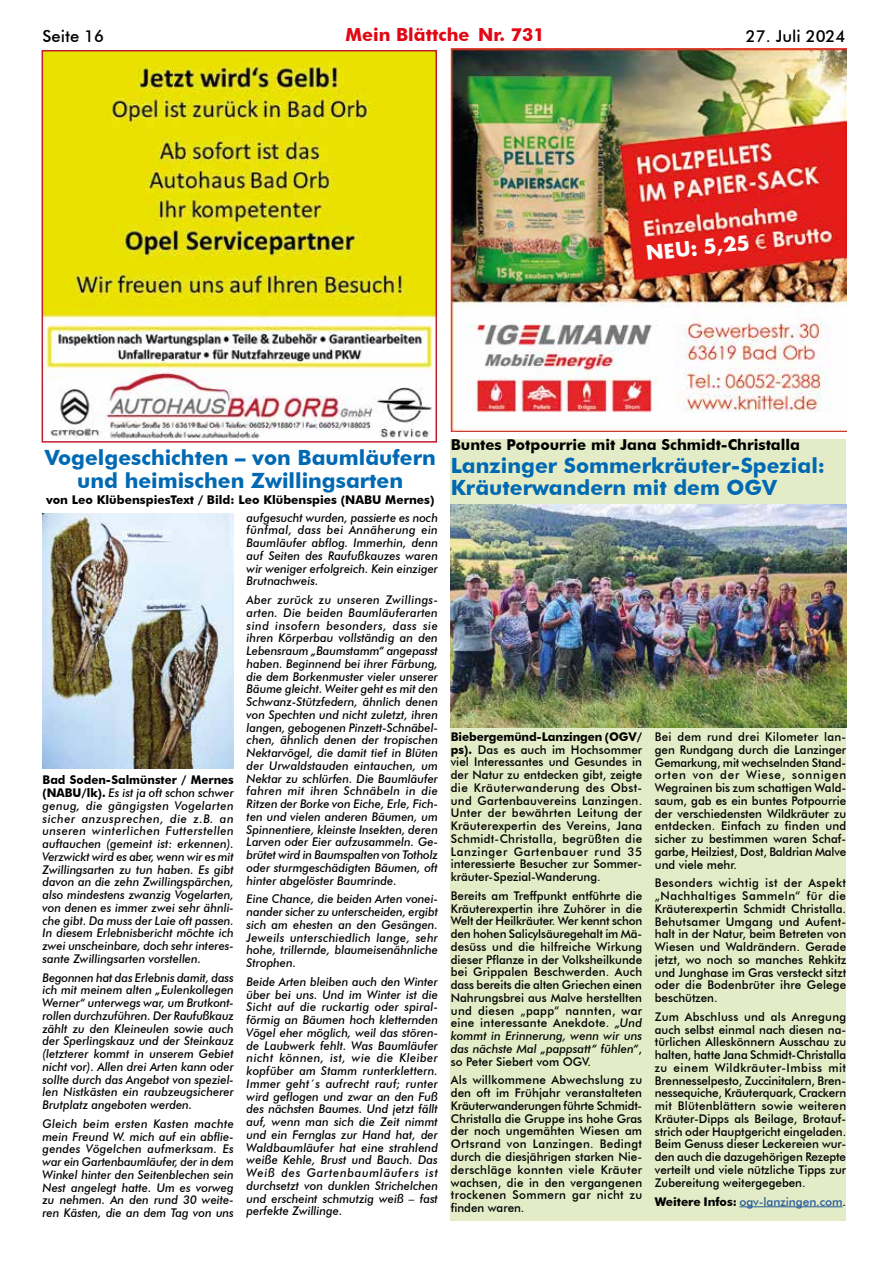
<style>
.page{position:relative;width:893px;height:1263px;background:#fff}
.page>*{position:absolute;margin:0;border:0;box-sizing:border-box;transform-origin:0 0}
.t1{font:700 21px/22.5px "Futura BT";color:#0069b4}
.t2{font:700 19.5px "Futura";color:#fff}
.t3{font:700 18px "Futura BT";color:#e30613}
.t4{font:500 16.5px "Futura BT";color:#000}
.t5{font:700 15px "Futura BT";color:#000}
.t6{font:italic 500 12px/12.8px "Futura BT";color:#000;text-align:justify;scale:.96 1}
.t7{font:500 12px/12.8px "Futura BT";color:#000;text-align:justify}
.t8{font:700 12px "Futura BT";color:#000}
.t9{font:500 12px "Futura BT";letter-spacing:-.005em;color:#275b9b}
.s1{font-weight:700;font-style:normal}
.s2{font-weight:700}
.s3{font-style:italic}
.s4{font-weight:700;color:#000}
.s5{color:#000}
</style>
<div class="page">
<div style="left:451px;top:439px;width:395px;height:781px;background:#e3ecc6"></div>
<hr style="left:739px;top:1206px;width:104px;height:1px;background:#275b9b">
<img style="left:45px;top:53px;width:389px;height:386px">
<div style="left:42px;top:50px;width:395px;height:393px;border:2px solid #c21c30"></div>
<img style="left:451px;top:505px;width:395px;height:222px">
<img style="left:451px;top:48px;width:395px;height:383px">
<svg style="left:698px;top:229px;width:51px;height:35px;background:#e31e1b"></svg>
<img style="left:43px;top:513px;width:191px;height:256px">
<h3 class="t4" style="left:43px;top:26px;width:63px">Seite 16</h3>
<h3 class="t3" style="left:345px;top:24px;width:201px">Mein Blättche Nr. 731</h3>
<h3 class="t4" style="left:746px;top:26px;width:101px">27. Juli 2024</h3>
<h2 class="t2" style="left:645px;top:239px;width:106px;rotate:-6deg">NEU: 5,25</h2>
<h1 class="t1" style="left:45px;top:446px;width:392px;text-align:center">Vogelgeschichten – von Baumläufern und heimischen Zwillingsarten</h1>
<p class="t8" style="left:46px;top:492px;width:390px">von Leo KlübenspiesText / Bild: Leo Klübenspies (NABU Mernes)</p>
<p class="t6" style="left:43px;top:774px;width:201px"><span class="s1">Bad Soden-Salmünster / Mernes (NABU/lk).</span> Es ist ja oft schon schwer genug, die gängigsten Vogelarten sicher anzusprechen, die z.B. an unseren winterlichen Futterstellen auftauchen (gemeint ist: erkennen).<br>Verzwickt wird es aber, wenn wir es mit Zwillingsarten zu tun haben. Es gibt davon an die zehn Zwillingspärchen, also mindestens zwanzig Vogelarten, von denen es immer zwei sehr ähnli&shy;che gibt. Da muss der Laie oft passen.<br>In diesem Erlebnisbericht möchte ich zwei unscheinbare, doch sehr interes&shy;sante Zwillingsarten vorstellen.</p>
<p class="t6" style="left:43px;top:971px;width:201px">Begonnen hat das Erlebnis damit, dass ich mit meinem alten „Eulenkollegen Werner“ unterwegs war, um Brutkont&shy;rollen durchzuführen. Der Raufußkauz zählt zu den Kleineulen sowie auch der Sperlingskauz und der Steinkauz (letzterer kommt in unserem Gebiet nicht vor). Allen drei Arten kann oder sollte durch das Angebot von speziel&shy;len Nistkästen ein raubzeugsicherer Brutplatz angeboten werden.</p>
<p class="t6" style="left:43px;top:1117px;width:201px">Gleich beim ersten Kasten machte mein Freund W. mich auf ein abflie&shy;gendes Vögelchen aufmerksam. Es war ein Gartenbaumläufer, der in dem Winkel hinter den Seitenblechen sein Nest angelegt hatte. Um es vorweg zu nehmen. An den rund 30 weite&shy;ren Kästen, die an dem Tag von uns</p>
<p class="t6" style="left:247px;top:511px;width:201px">aufgesucht wurden, passierte es noch fünfmal, dass bei Annäherung ein Baumläufer abflog. Immerhin, denn auf Seiten des Raufußkauzes waren wir weniger erfolgreich. Kein einziger Brutnachweis.</p>
<p class="t6" style="left:247px;top:593px;width:201px">Aber zurück zu unseren Zwillings&shy;arten. Die beiden Baumläuferarten sind insofern besonders, dass sie ihren Körperbau vollständig an den Lebensraum „Baumstamm“ angepasst haben. Beginnend bei ihrer Färbung, die dem Borkenmuster vieler unserer Bäume gleicht. Weiter geht es mit den Schwanz-Stützfedern, ähnlich denen von Spechten und nicht zuletzt, ihren langen, gebogenen Pinzett-Schnäbel&shy;chen, ähnlich denen der tropischen Nektarvögel, die damit tief in Blüten der Urwaldstauden eintauchen, um Nektar zu schlürfen. Die Baumläufer fahren mit ihren Schnäbeln in die Ritzen der Borke von Eiche, Erle, Fich&shy;ten und vielen anderen Bäumen, um Spinnentiere, kleinste Insekten, deren Larven oder Eier aufzusammeln. Ge&shy;brütet wird in Baumspalten von Totholz oder sturmgeschädigten Bäumen, oft hinter abgelöster Baumrinde.</p>
<p class="t6" style="left:247px;top:892px;width:201px">Eine Chance, die beiden Arten vonei&shy;nander sicher zu unterscheiden, ergibt sich am ehesten an den Gesängen.<br>Jeweils unterschiedlich lange, sehr hohe, trillernde, blaumeisenähnliche Strophen.</p>
<p class="t6" style="left:247px;top:975px;width:201px">Beide Arten bleiben auch den Winter über bei uns. Und im Winter ist die Sicht auf die ruckartig oder spiral&shy;förmig an Bäumen hoch kletternden Vögel eher möglich, weil das stören&shy;de Laubwerk fehlt. Was Baumläufer nicht können, ist, wie die Kleiber kopfüber am Stamm runterklettern.<br>Immer geht´s aufrecht rauf; runter wird geflogen und zwar an den Fuß des nächsten Baumes. Und jetzt fällt auf, wenn man sich die Zeit nimmt und ein Fernglas zur Hand hat, der Waldbaumläufer hat eine strahlend weiße Kehle, Brust und Bauch. Das Weiß des Gartenbaumläufers ist durchsetzt von dunklen Strichelchen und erscheint schmutzig weiß – fast perfekte Zwillinge.</p>
<p class="t5" style="left:451px;top:436px;width:351px">Buntes Potpourrie mit Jana Schmidt-Christalla</p>
<h1 class="t1" style="left:451px;top:454px;width:376px">Lanzinger Sommerkräuter-Spezial:<br>Kräuterwandern mit dem OGV</h1>
<p class="t7" style="left:451px;top:730px;width:193px"><span class="s2">Biebergemünd-Lanzingen (OGV/ ps).</span> Das es auch im Hochsommer viel Interessantes und Gesundes in der Natur zu entdecken gibt, zeigte die Kräuterwanderung des Obst&shy;und Gartenbauvereins Lanzingen.<br>Unter der bewährten Leitung der Kräuterexpertin des Vereins, Jana Schmidt-Christalla, begrüßten die Lanzinger Gartenbauer rund 35 interessierte Besucher zur Sommer&shy;kräuter-Spezial-Wanderung.</p>
<p class="t7" style="left:451px;top:889px;width:193px">Bereits am Treffpunkt entführte die Kräuterexpertin ihre Zuhörer in die Welt der Heilkräuter. Wer kennt schon den hohen Salicylsäuregehalt im Mä&shy;desüss und die hilfreiche Wirkung dieser Pflanze in der Volksheilkunde bei Grippalen Beschwerden. Auch dass bereits die alten Griechen einen Nahrungsbrei aus Malve herstellten und diesen „papp“ nannten, war eine interessante Anekdote. <span class="s3">„Und kommt in Erinnerung, wenn wir uns das nächste Mal „pappsatt“ fühlen“</span>, so Peter Siebert vom OGV.</p>
<p class="t7" style="left:451px;top:1074px;width:193px">Als willkommene Abwechslung zu den oft im Frühjahr veranstalteten Kräuterwanderungen führte Schmidt-Christalla die Gruppe ins hohe Gras der noch ungemähten Wiesen am Ortsrand von Lanzingen. Bedingt durch die diesjährigen starken Nie&shy;derschläge konnten viele Kräuter wachsen, die in den vergangenen trockenen Sommern gar nicht zu finden waren.</p>
<p class="t7" style="left:655px;top:730px;width:193px">Bei dem rund drei Kilometer lan&shy;gen Rundgang durch die Lanzinger Gemarkung, mit wechselnden Stand&shy;orten von der Wiese, sonnigen Wegrainen bis zum schattigen Wald&shy;saum, gab es ein buntes Potpourrie der verschiedensten Wildkräuter zu entdecken. Einfach zu finden und sicher zu bestimmen waren Schaf&shy;garbe, Heilziest, Dost, Baldrian Malve und viele mehr.</p>
<p class="t7" style="left:655px;top:877px;width:193px">Besonders wichtig ist der Aspekt „Nachhaltiges Sammeln“ für die Kräuterexpertin Schmidt Christalla.<br>Behutsamer Umgang und Aufent&shy;halt in der Natur, beim Betreten von Wiesen und Waldrändern. Gerade jetzt, wo noch so manches Rehkitz und Junghase im Gras versteckt sitzt oder die Bodenbrüter ihre Gelege beschützen.</p>
<p class="t7" style="left:655px;top:1010px;width:193px">Zum Abschluss und als Anregung auch selbst einmal nach diesen na&shy;türlichen Alleskönnern Ausschau zu halten, hatte Jana Schmidt-Christalla zu einem Wildkräuter-Imbiss mit Brennesselpesto, Zuccinitalern, Bren&shy;nessequiche, Kräuterquark, Crackern mit Blütenblättern sowie weiteren Kräuter-Dipps als Beilage, Brotauf&shy;strich oder Hauptgericht eingeladen.<br>Beim Genuss dieser Leckereien wur&shy;den auch die dazugehörigen Rezepte verteilt und viele nützliche Tipps zur Zubereitung weitergegeben.</p>
<p class="t9" style="left:655px;top:1194px;width:193px"><span class="s4">Weitere Infos:</span> ogv-lanzingen.com<span class="s5">.</span></p>
</div>
